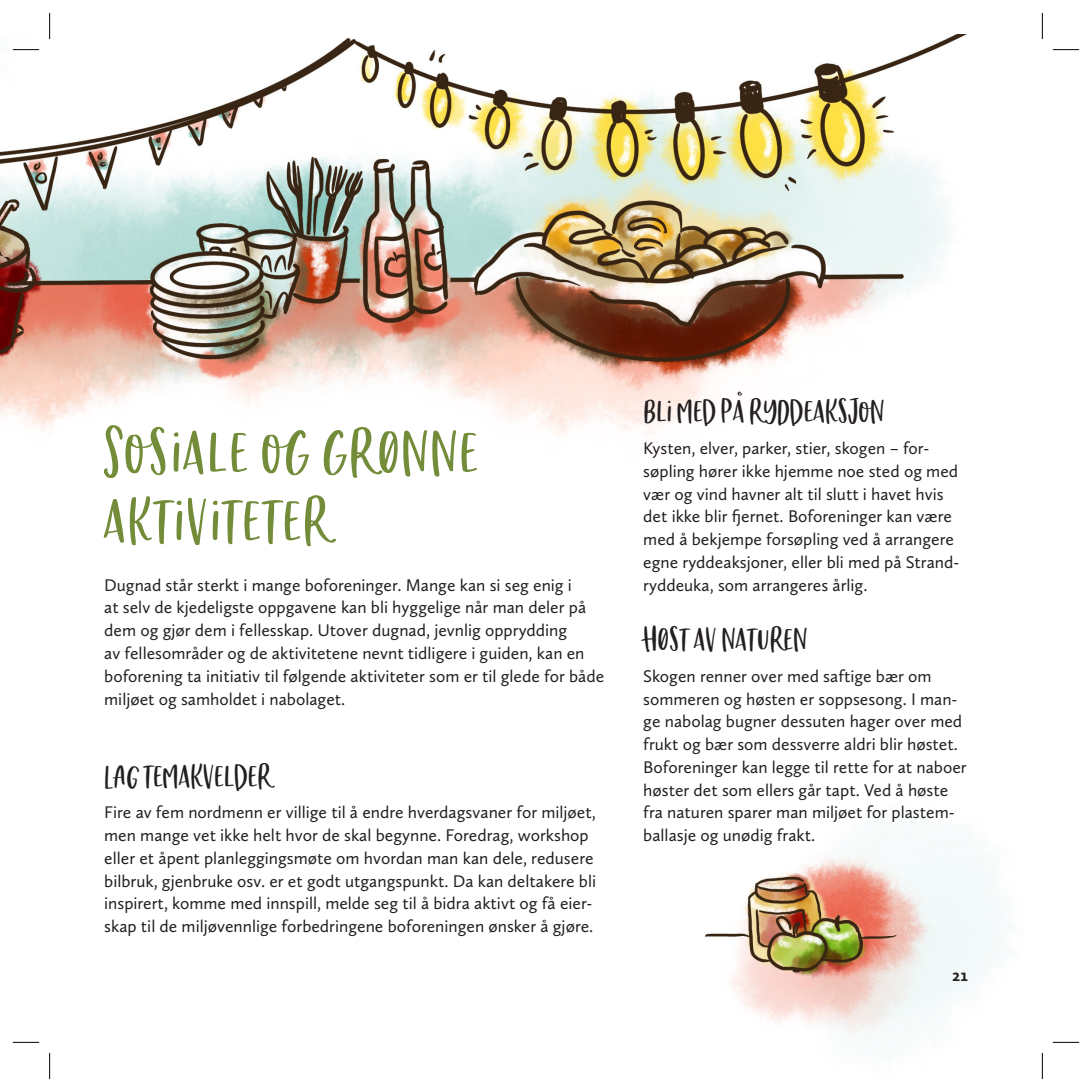
<style>
.page{position:relative;width:1092px;height:1092px;background:#fff}
.page>*{position:absolute;margin:0;border:0;box-sizing:border-box;transform-origin:0 0}
.t1{font:80.5px/68.2px "Chinup Buttercup Cutecaps";letter-spacing:.025em;color:#738c3a}
.t2{font:42px "Chinup Buttercup Cutecaps";color:#231f20}
.t3{font:17.5px/22.8px "Calluna Sans";color:#231f20}
.t4{font:700 17.5px "Calluna Sans";color:#231f20}
</style>
<div class="page">
<img style="left:0;top:35px;width:1043px;height:401px">
<img style="left:705px;top:848px;width:338px;height:231px">
<hr style="left:13px;top:49px;width:26px;height:2px;background:#fff">
<hr style="left:49px;top:13px;width:2px;height:26px;background:#fff">
<hr style="left:1041px;top:13px;width:2px;height:26px;background:#fff">
<hr style="left:1041px;top:1052px;width:2px;height:26px;background:#fff">
<svg style="left:13px;top:49px;width:26px;height:1px"></svg>
<svg style="left:1052px;top:49px;width:26px;height:1px"></svg>
<svg style="left:13px;top:1041px;width:26px;height:1px"></svg>
<svg style="left:1053px;top:1041px;width:25px;height:1px"></svg>
<svg style="left:49px;top:13px;width:1px;height:26px"></svg>
<svg style="left:49px;top:1052px;width:1px;height:26px"></svg>
<svg style="left:1041px;top:13px;width:1px;height:26px"></svg>
<svg style="left:1041px;top:1053px;width:1px;height:25px"></svg>
<h1 class="t1" style="left:104px;top:414px;width:375px">Sosiale og grønne aktiviteter</h1>
<p class="t3" style="left:104px;top:573px;width:501px">Dugnad står sterkt i mange boforeninger. Mange kan si seg enig i<br>at selv de kjedeligste oppgavene kan bli hyggelige når man deler på dem og gjør dem i fellesskap. Utover dugnad, jevnlig opprydding<br>av fellesområder og de aktivitetene nevnt tidligere i guiden, kan en boforening ta initiativ til følgende aktiviteter som er til glede for både miljøet og samholdet i nabolaget.</p>
<h2 class="t2" style="left:104px;top:753px;width:169px">LAG temakvelder</h2>
<p class="t3" style="left:104px;top:800px;width:493px">Fire av fem nordmenn er villige til å endre hverdagsvaner for miljøet, men mange vet ikke helt hvor de skal begynne. Foredrag, workshop eller et åpent planleggingsmøte om hvordan man kan dele, redusere bilbruk, gjenbruke osv. er et godt utgangspunkt. Da kan deltakere bli inspirert, komme med innspill, melde seg til å bidra aktivt og få eier&shy;skap til de miljøvennlige forbedringene boforeningen ønsker å gjøre.</p>
<h2 class="t2" style="left:643px;top:389px;width:243px">Bli med på ryddeaksjon</h2>
<p class="t3" style="left:643px;top:436px;width:316px">Kysten, elver, parker, stier, skogen – for&shy;søpling hører ikke hjemme noe sted og med vær og vind havner alt til slutt i havet hvis det ikke blir fjernet. Boforeninger kan være med å bekjempe forsøpling ved å arrangere egne ryddeaksjoner, eller bli med på Strand&shy;ryddeuka, som arrangeres årlig.</p>
<h2 class="t2" style="left:643px;top:616px;width:166px">Høst av naturen</h2>
<p class="t3" style="left:643px;top:664px;width:325px">Skogen renner over med saftige bær om sommeren og høsten er soppsesong. I man&shy;ge nabolag bugner dessuten hager over med frukt og bær som dessverre aldri blir høstet.<br>Boforeninger kan legge til rette for at naboer høster det som ellers går tapt. Ved å høste fra naturen sparer man miljøet for plastem&shy;ballasje og unødig frakt.</p>
<p class="t4" style="left:952px;top:964px;width:17px">21</p>
</div>
